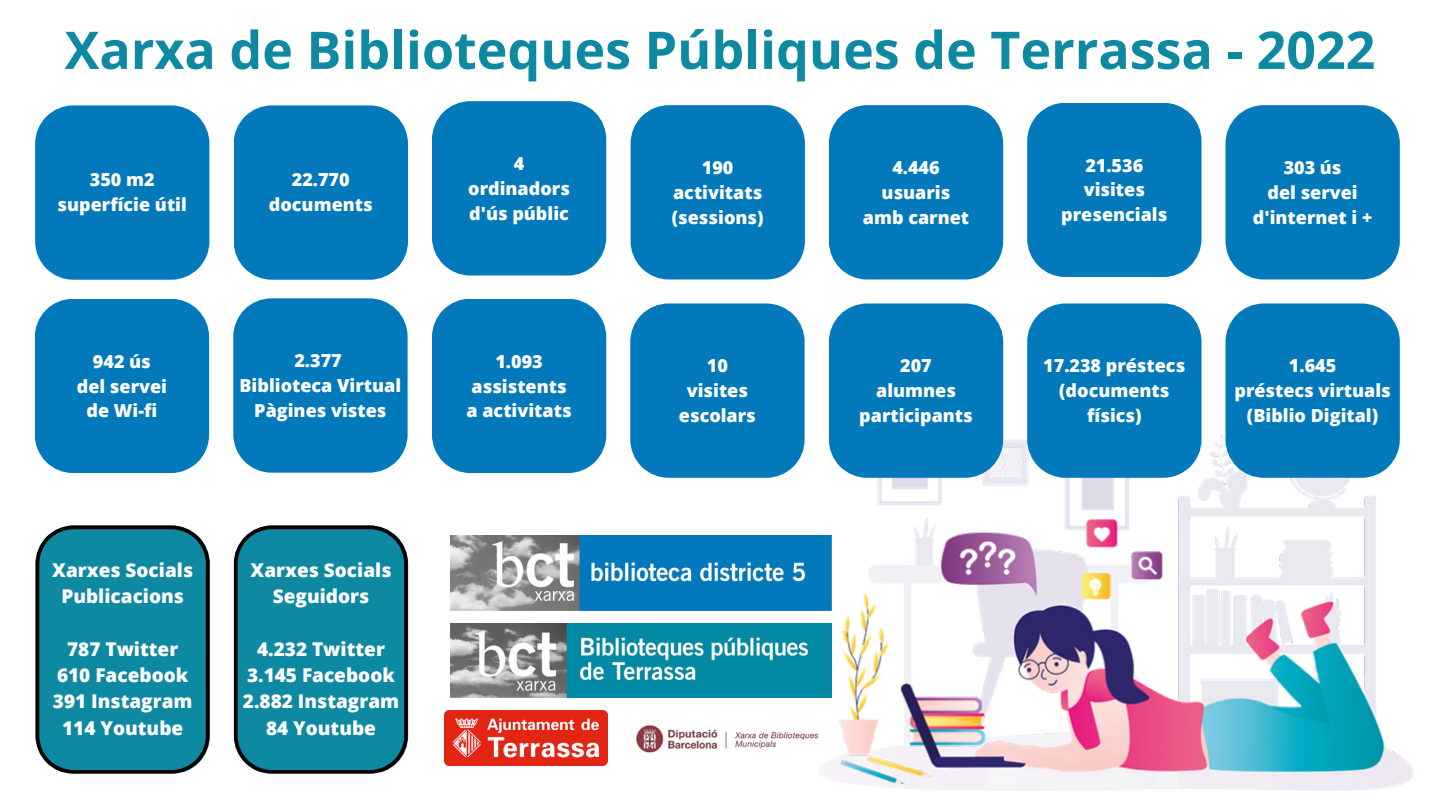
<style>
.page{position:relative;width:1440px;height:810px;background:#fff}
.page>*{position:absolute;margin:0;border:0;box-sizing:border-box;transform-origin:0 0}
.t1{font:700 52px "Open Sans";color:#0e89a2}
.t2{font:800 19px/26.2px "Open Sans";color:#fff;text-align:center}
.t3{font:800 18px/24.8px "Open Sans";color:#fff;text-align:center}
</style>
<div class="page">
<img style="left:450px;top:623px;width:340px;height:75px">
<img style="left:790px;top:375px;width:624px;height:416px">
<img style="left:636px;top:721px;width:193px;height:34px">
<img style="left:445px;top:710px;width:163px;height:56px">
<div style="left:35px;top:105px;width:174px;height:175px;background:#0279bb"></div>
<div style="left:432px;top:101px;width:174px;height:175px;background:#0279bb"></div>
<div style="left:631px;top:105px;width:174px;height:174px;background:#0279bb"></div>
<svg style="left:1027px;top:103px;width:175px;height:174px;background:#0e7fbe"></svg>
<div style="left:1226px;top:105px;width:174px;height:174px;background:#0279bb"></div>
<div style="left:234px;top:105px;width:174px;height:175px;background:#0279bb"></div>
<div style="left:829px;top:105px;width:174px;height:174px;background:#0279bb"></div>
<img style="left:450px;top:535px;width:382px;height:76px">
<svg style="left:1027px;top:303px;width:175px;height:175px;background:#0f80be"></svg>
<div style="left:35px;top:299px;width:174px;height:174px;background:#0279bb"></div>
<svg style="left:630px;top:303px;width:175px;height:175px;background:#1080be"></svg>
<div style="left:829px;top:303px;width:174px;height:175px;background:#0279bb"></div>
<div style="left:432px;top:299px;width:174px;height:174px;background:#0279bb"></div>
<svg style="left:233px;top:298px;width:175px;height:175px;background:#1080be"></svg>
<div style="left:1226px;top:303px;width:174px;height:175px;background:#0279bb"></div>
<svg style="left:234px;top:525px;width:174px;height:249px;background:#148399"></svg>
<svg style="left:36px;top:525px;width:174px;height:249px;background:#148399"></svg>
<h1 class="t1" style="left:65px;top:13px;width:1312px">Xarxa de Biblioteques Públiques de Terrassa - 2022</h1>
<p class="t3" style="left:58px;top:167px;width:131px">350 m2 superfície útil</p>
<p class="t3" style="left:269px;top:167px;width:105px">22.770 documents</p>
<p class="t3" style="left:468px;top:151px;width:103px">4 ordinadors d'ús públic</p>
<p class="t3" style="left:672px;top:155px;width:93px">190 activitats (sessions)</p>
<p class="t3" style="left:1061px;top:152px;width:108px">21.536 visites presencials</p>
<p class="t3" style="left:1253px;top:155px;width:121px">303 ús<br>del servei d'internet i +</p>
<p class="t3" style="left:863px;top:155px;width:108px">4.446 usuaris amb carnet</p>
<p class="t3" style="left:77px;top:348px;width:92px">942 ús del servei de Wi-fi</p>
<p class="t3" style="left:679px;top:353px;width:78px">10 visites escolars</p>
<p class="t3" style="left:859px;top:353px;width:115px">207 alumnes participants</p>
<p class="t3" style="left:240px;top:348px;width:163px">2.377<br>Biblioteca Virtual<br>Pàgines vistes</p>
<p class="t3" style="left:1234px;top:353px;width:158px">1.645<br>préstecs virtuals (Biblio Digital)</p>
<p class="t3" style="left:467px;top:348px;width:107px">1.093 assistents a activitats</p>
<p class="t3" style="left:1043px;top:353px;width:143px">17.238 préstecs (documents físics)</p>
<p class="t2" style="left:52px;top:557px;width:142px">Xarxes Socials<br>Publicacions</p>
<p class="t2" style="left:53px;top:636px;width:141px">787 Twitter<br>610 Facebook<br>391 Instagram<br>114 Youtube</p>
<p class="t2" style="left:251px;top:557px;width:142px">Xarxes Socials<br>Seguidors</p>
<p class="t2" style="left:243px;top:636px;width:158px">4.232 Twitter<br>3.145 Facebook<br>2.882 Instagram<br>84 Youtube</p>
</div>
